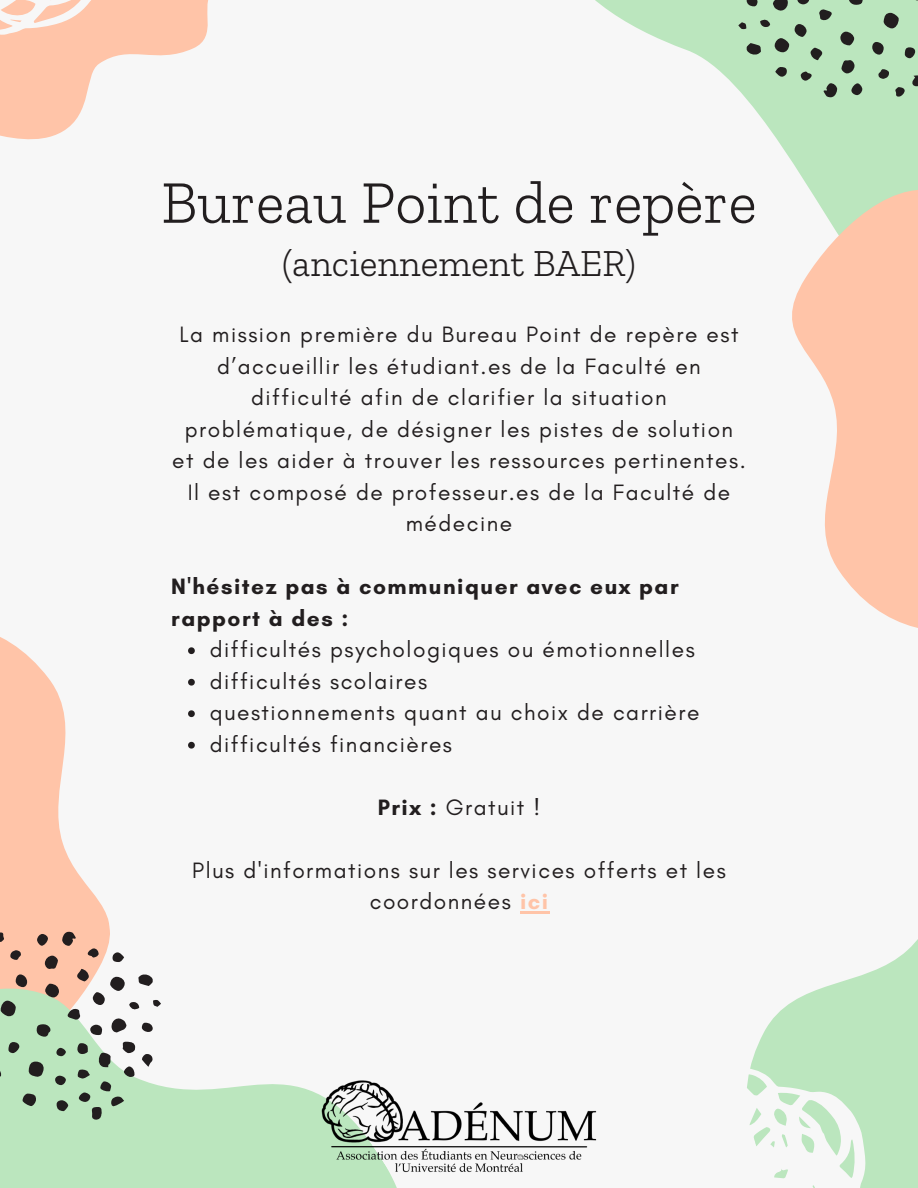
<style>
.page{position:relative;width:918px;height:1188px;background:#f7f7f7}
.page>*{position:absolute;margin:0;border:0;box-sizing:border-box;transform-origin:0 0}
.t1{font:300 60.45px "Zilla Slab";color:#221e1f}
.t2{font:300 37.95px "Zilla Slab";color:#221e1f}
.t3{font:22.65px/31.5px "Glacial Indifference";letter-spacing:.065em;color:#221e1f;text-align:center}
.t4{font:700 22.65px/31.5px "Glacial Indifference";letter-spacing:.065em;color:#221e1f}
.s1{font-weight:700}
.s2{font-weight:700;color:#ffc4a8}
</style>
<div class="page">
<svg style="left:595px;top:0;width:323px;height:190px;fill:#bbe6be"></svg>
<svg style="left:0;top:637px;width:66px;height:208px;fill:#ffc4a8"></svg>
<svg style="left:0;top:845px;width:318px;height:343px"></svg>
<svg style="left:792px;top:190px;width:126px;height:438px;fill:#ffc4a8"></svg>
<svg style="left:29px;top:1062px;width:15px;height:15px"></svg>
<svg style="left:1px;top:1000px;width:15px;height:16px"></svg>
<svg style="left:110px;top:1017px;width:16px;height:16px"></svg>
<div style="left:110px;top:977px;width:15px;height:14px;background:#221e1f;border-radius:50%"></div>
<svg style="left:45px;top:984px;width:14px;height:13px"></svg>
<svg style="left:37px;top:1024px;width:14px;height:13px"></svg>
<svg style="left:45px;top:956px;width:13px;height:14px"></svg>
<svg style="left:62px;top:932px;width:14px;height:14px"></svg>
<svg style="left:23px;top:1094px;width:13px;height:12px"></svg>
<svg style="left:138px;top:974px;width:15px;height:12px"></svg>
<svg style="left:93px;top:992px;width:12px;height:13px"></svg>
<svg style="left:16px;top:974px;width:11px;height:13px"></svg>
<svg style="left:90px;top:1025px;width:12px;height:10px"></svg>
<svg style="left:76px;top:969px;width:13px;height:13px"></svg>
<svg style="left:66px;top:1008px;width:14px;height:12px"></svg>
<svg style="left:57px;top:1100px;width:11px;height:11px"></svg>
<svg style="left:37px;top:934px;width:11px;height:12px"></svg>
<svg style="left:8px;top:1042px;width:11px;height:11px"></svg>
<svg style="left:141px;top:1053px;width:12px;height:14px"></svg>
<svg style="left:0;top:1068px;width:2px;height:10px"></svg>
<svg style="left:113px;top:952px;width:11px;height:11px"></svg>
<svg style="left:77px;top:1042px;width:58px;height:78px;background:#a6c2a7"></svg>
<svg style="left:142px;top:1023px;width:11px;height:9px"></svg>
<svg style="left:10px;top:950px;width:12px;height:11px"></svg>
<svg style="left:55px;top:1076px;width:11px;height:9px"></svg>
<svg style="left:87px;top:948px;width:12px;height:11px"></svg>
<svg style="left:0;top:932px;width:5px;height:10px"></svg>
<div style="left:56px;top:1048px;width:10px;height:8px;background:#221e1f;border-radius:4px"></div>
<svg style="left:129px;top:1002px;width:10px;height:8px"></svg>
<svg style="left:153px;top:1000px;width:8px;height:7px"></svg>
<svg style="left:883px;top:13px;width:16px;height:16px"></svg>
<svg style="left:773px;top:0;width:16px;height:12px"></svg>
<div style="left:774px;top:38px;width:15px;height:14px;background:#221e1f;border-radius:50%"></div>
<svg style="left:840px;top:32px;width:14px;height:14px"></svg>
<svg style="left:848px;top:0;width:15px;height:5px"></svg>
<svg style="left:841px;top:59px;width:14px;height:14px"></svg>
<svg style="left:823px;top:83px;width:14px;height:14px"></svg>
<svg style="left:746px;top:43px;width:15px;height:13px"></svg>
<svg style="left:795px;top:24px;width:12px;height:13px"></svg>
<svg style="left:912px;top:75px;width:6px;height:11px"></svg>
<svg style="left:872px;top:42px;width:12px;height:13px"></svg>
<svg style="left:797px;top:0;width:12px;height:4px"></svg>
<svg style="left:811px;top:47px;width:12px;height:13px"></svg>
<svg style="left:819px;top:9px;width:14px;height:12px"></svg>
<svg style="left:851px;top:83px;width:11px;height:12px"></svg>
<svg style="left:905px;top:47px;width:10px;height:11px"></svg>
<svg style="left:775px;top:66px;width:12px;height:11px"></svg>
<svg style="left:747px;top:0;width:11px;height:7px"></svg>
<svg style="left:878px;top:69px;width:12px;height:10px"></svg>
<svg style="left:801px;top:71px;width:12px;height:10px"></svg>
<svg style="left:894px;top:87px;width:11px;height:10px"></svg>
<svg style="left:760px;top:19px;width:10px;height:8px"></svg>
<svg style="left:738px;top:22px;width:8px;height:7px"></svg>
<svg style="left:750px;top:939px;width:168px;height:249px;fill:#bbe6be"></svg>
<svg style="left:747px;top:1068px;width:120px;height:120px"></svg>
<svg style="left:0;top:0;width:208px;height:139px"></svg>
<img style="left:318px;top:1080px;width:279px;height:108px">
<svg style="left:188px;top:647px;width:7px;height:7px"></svg>
<svg style="left:188px;top:679px;width:7px;height:7px"></svg>
<svg style="left:188px;top:710px;width:7px;height:7px"></svg>
<svg style="left:188px;top:742px;width:7px;height:7px"></svg>
<hr style="left:520px;top:912px;width:30px;height:2px;background:#ffc4a8">
<p class="t1" style="left:161px;top:166px;width:597px">Bureau Point de repère</p>
<p class="t2" style="left:282px;top:240px;width:355px">(anciennement BAER)</p>
<p class="t3" style="left:172px;top:319px;width:575px">La mission première du Bureau Point de repère est d’accueillir les étudiant.es de la Faculté en difficulté afin de clarifier la situation problématique, de désigner les pistes de solution et de les aider à trouver les ressources pertinentes.<br>Il est composé de professeur.es de la Faculté de médecine</p>
<p class="t4" style="left:171px;top:571px;width:509px">N'hésitez pas à communiquer avec eux par rapport à des :</p>
<p class="t3" style="left:210px;top:634px;width:487px">difficultés psychologiques ou émotionnelles</p>
<p class="t3" style="left:210px;top:665px;width:219px">difficultés scolaires</p>
<p class="t3" style="left:210px;top:697px;width:491px">questionnements quant au choix de carrière</p>
<p class="t3" style="left:210px;top:728px;width:244px">difficultés financières</p>
<p class="t3" style="left:378px;top:791px;width:164px"><span class="s1">Prix :</span> Gratuit !</p>
<p class="t3" style="left:192px;top:854px;width:535px">Plus d'informations sur les services offerts et les coordonnées <span class="s2">ici</span></p>
</div>
